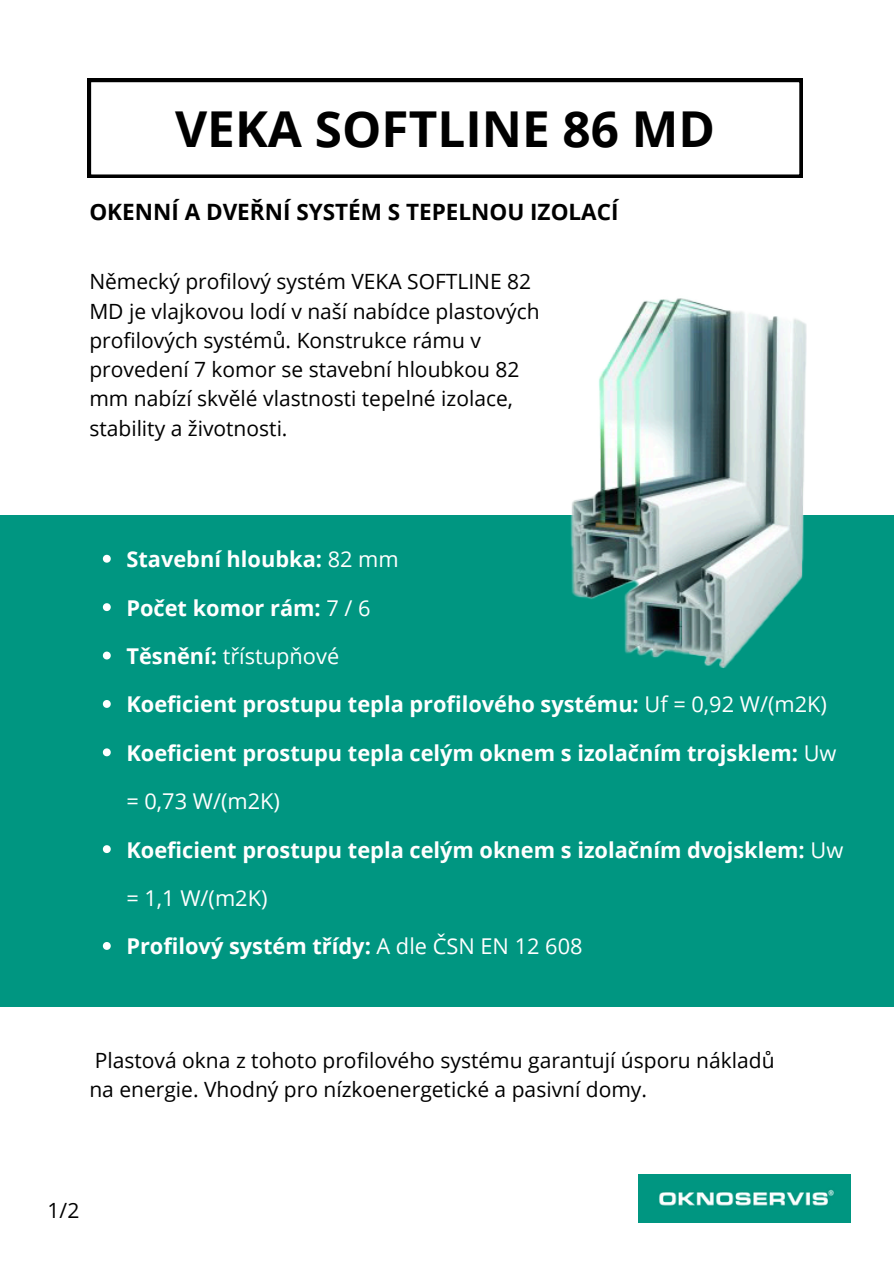
<style>
.page{position:relative;width:894px;height:1264px;background:#fff}
.page>*{position:absolute;margin:0;border:0;box-sizing:border-box;transform-origin:0 0}
.t1{font:700 49.5px "Open Sans";color:#000}
.t2{font:700 22.5px "Open Sans";color:#000}
.t3{font:700 21.75px "Open Sans";color:#fff}
.t4{font:21.75px "Open Sans";color:#fff}
.t5{font:21px/29.2px "Open Sans";color:#000}
.s1{font-weight:400}
.s2{font-weight:700}
</style>
<div class="page">
<img style="left:638px;top:1174px;width:212px;height:48px">
<div style="left:0;top:515px;width:893px;height:491px;background:#009681"></div>
<svg style="left:88px;top:79px;width:714px;height:99px"></svg>
<img style="left:442px;top:142px;width:365px;height:526px">
<svg style="left:103px;top:555px;width:8px;height:7px"></svg>
<svg style="left:103px;top:603px;width:8px;height:8px"></svg>
<svg style="left:103px;top:651px;width:8px;height:8px"></svg>
<svg style="left:103px;top:700px;width:8px;height:8px"></svg>
<svg style="left:103px;top:748px;width:8px;height:8px"></svg>
<svg style="left:103px;top:845px;width:8px;height:8px"></svg>
<svg style="left:103px;top:942px;width:8px;height:7px"></svg>
<p class="t1" style="left:175px;top:94px;width:541px">VEKA SOFTLINE 86 MD</p>
<p class="t2" style="left:89px;top:196px;width:530px">OKENNÍ A DVEŘNÍ SYSTÉM S TEPELNOU IZOLACÍ</p>
<p class="t5" style="left:89px;top:266px;width:451px">Německý profilový systém VEKA SOFTLINE 82<br>MD je vlajkovou lodí v naší nabídce plastových profilových systémů. Konstrukce rámu v provedení 7 komor se stavební hloubkou 82 mm nabízí skvělé vlastnosti tepelné izolace, stability a životnosti.</p>
<p class="t3" style="left:126px;top:544px;width:274px">Stavební hloubka: <span class="s1">82 mm</span></p>
<p class="t3" style="left:126px;top:592px;width:246px">Počet komor rám: <span class="s1">7 / 6</span></p>
<p class="t4" style="left:126px;top:640px;width:214px"><span class="s2">Těsnění:</span> třístupňové</p>
<p class="t3" style="left:126px;top:689px;width:702px">Koeficient prostupu tepla profilového systému: <span class="s1">Uf = 0,92 W/(m2K)</span></p>
<p class="t3" style="left:126px;top:737px;width:711px">Koeficient prostupu tepla celým oknem s izolačním trojsklem: <span class="s1">Uw</span></p>
<p class="t4" style="left:126px;top:786px;width:155px">= 0,73 W/(m2K)</p>
<p class="t3" style="left:126px;top:834px;width:718px">Koeficient prostupu tepla celým oknem s izolačním dvojsklem: <span class="s1">Uw</span></p>
<p class="t4" style="left:126px;top:882px;width:143px">= 1,1 W/(m2K)</p>
<p class="t3" style="left:126px;top:931px;width:457px">Profilový systém třídy: <span class="s1">A dle ČSN EN 12 608</span></p>
<p class="t5" style="left:89px;top:1045px;width:686px">Plastová okna z tohoto profilového systému garantují úsporu nákladů na energie. Vhodný pro nízkoenergetické a pasivní domy.</p>
<p class="t5" style="left:48px;top:1194px;width:33px">1/2</p>
</div>
